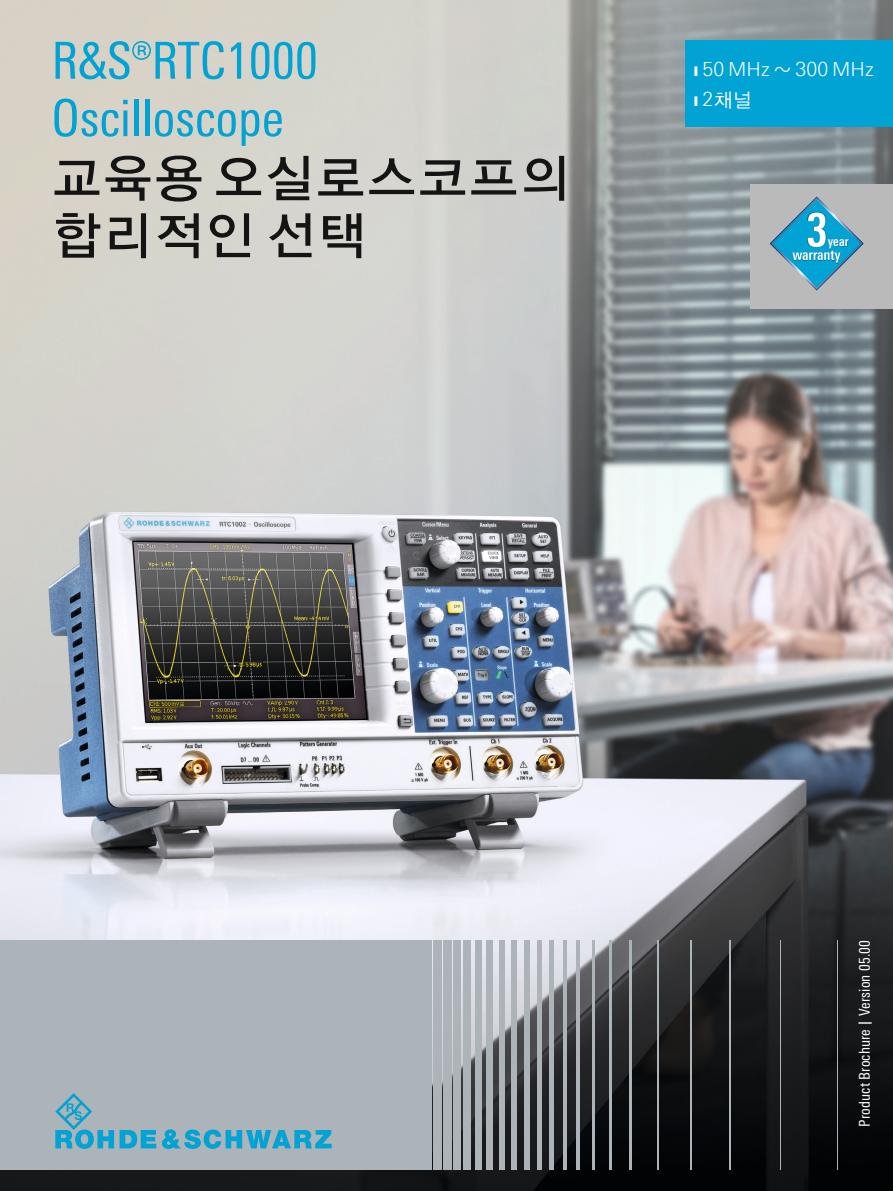
<style>
.page{position:relative;width:893px;height:1191px;background:#fff}
.page>*{position:absolute;margin:0;border:0;box-sizing:border-box;transform-origin:0 0}
.t1{font:51px/57.4px "Linotype Univers 420 Cn";color:#00a3d3}
.t2{font:51px/57.4px "YDIYGO130 KS Cpc EUC H";color:#131413}
.t3{font:300 19.5px/30px "Linotype Univers 330";color:#fff}
.t4{font:15px "Linotype Univers 420 Cn";letter-spacing:.01em;color:#fff}
.t5{font:700 13.35px "Linotype Univers 620 Cn";color:#fff}
.s1{font-family:"YDIYGO120 KS Cpc EUC H";font-weight:400}
.s2{font-family:"YDIYGO130 KS Cpc EUC H"}
</style>
<div class="page">
<img style="left:0;top:0;width:893px;height:1191px">
<div style="left:0;top:940px;width:432px;height:230px;background:#acb4b9"></div>
<div style="left:433px;top:940px;width:9px;height:230px;background:#acb4b9"></div>
<div style="left:443px;top:940px;width:8px;height:230px;background:#acb4b9"></div>
<div style="left:453px;top:940px;width:8px;height:230px;background:#acb4b9"></div>
<div style="left:464px;top:940px;width:7px;height:230px;background:#acb4b9"></div>
<div style="left:475px;top:940px;width:6px;height:230px;background:#acb4b9"></div>
<div style="left:487px;top:940px;width:6px;height:230px;background:#acb4b9"></div>
<div style="left:499px;top:940px;width:6px;height:230px;background:#acb4b9"></div>
<div style="left:511px;top:940px;width:6px;height:230px;background:#acb4b9"></div>
<div style="left:524px;top:940px;width:5px;height:230px;background:#acb4b9"></div>
<hr style="left:537px;top:940px;width:4px;height:230px;background:#acb4b9">
<hr style="left:550px;top:940px;width:4px;height:230px;background:#acb4b9">
<hr style="left:563px;top:940px;width:4px;height:230px;background:#acb4b9">
<hr style="left:576px;top:940px;width:4px;height:230px;background:#acb4b9">
<hr style="left:592px;top:940px;width:3px;height:230px;background:#acb4b9">
<hr style="left:609px;top:940px;width:3px;height:230px;background:#acb4b9">
<hr style="left:630px;top:940px;width:2px;height:230px;background:#acb4b9">
<hr style="left:658px;top:940px;width:1px;height:230px;background:#acb4b9">
<hr style="left:690px;top:940px;width:2px;height:230px;background:#acb4b9">
<hr style="left:730px;top:940px;width:1px;height:230px;background:#acb4b9">
<hr style="left:780px;top:940px;width:1px;height:230px;background:#acb4b9">
<hr style="left:837px;top:940px;width:1px;height:230px;background:#acb4b9">
<svg style="left:120px;top:1130px;width:36px;height:18px"></svg>
<svg style="left:55px;top:1093px;width:59px;height:56px"></svg>
<svg style="left:162px;top:1129px;width:170px;height:20px"></svg>
<div style="left:685px;top:40px;width:208px;height:87px;background:#00a3d3"></div>
<div style="left:750px;top:184px;width:143px;height:124px;background:#bababb"></div>
<svg style="left:770px;top:196px;width:94px;height:94px"></svg>
<img style="left:828px;top:235px;width:21px;height:15px">
<h1 class="t1" style="left:51px;top:32px;width:268px">R&amp;S®RTC1000<br>Oscilloscope</h1>
<h1 class="t2" style="left:51px;top:149px;width:520px">교육용 오실로스코프의 합리적인 선택</h1>
<h2 class="t3" style="left:694px;top:54px;width:181px">❙ 50 MHz <span class="s1">~</span> 300 MHz ❙ 2<span class="s1">채널</span></h2>
<p class="t5" style="left:828px;top:234px;width:22px">year</p>
<p class="t4" style="left:856px;top:1126px;width:188px;rotate:-90deg">Product Brochure <span class="s2">|</span> Version 05.00</p>
</div>
